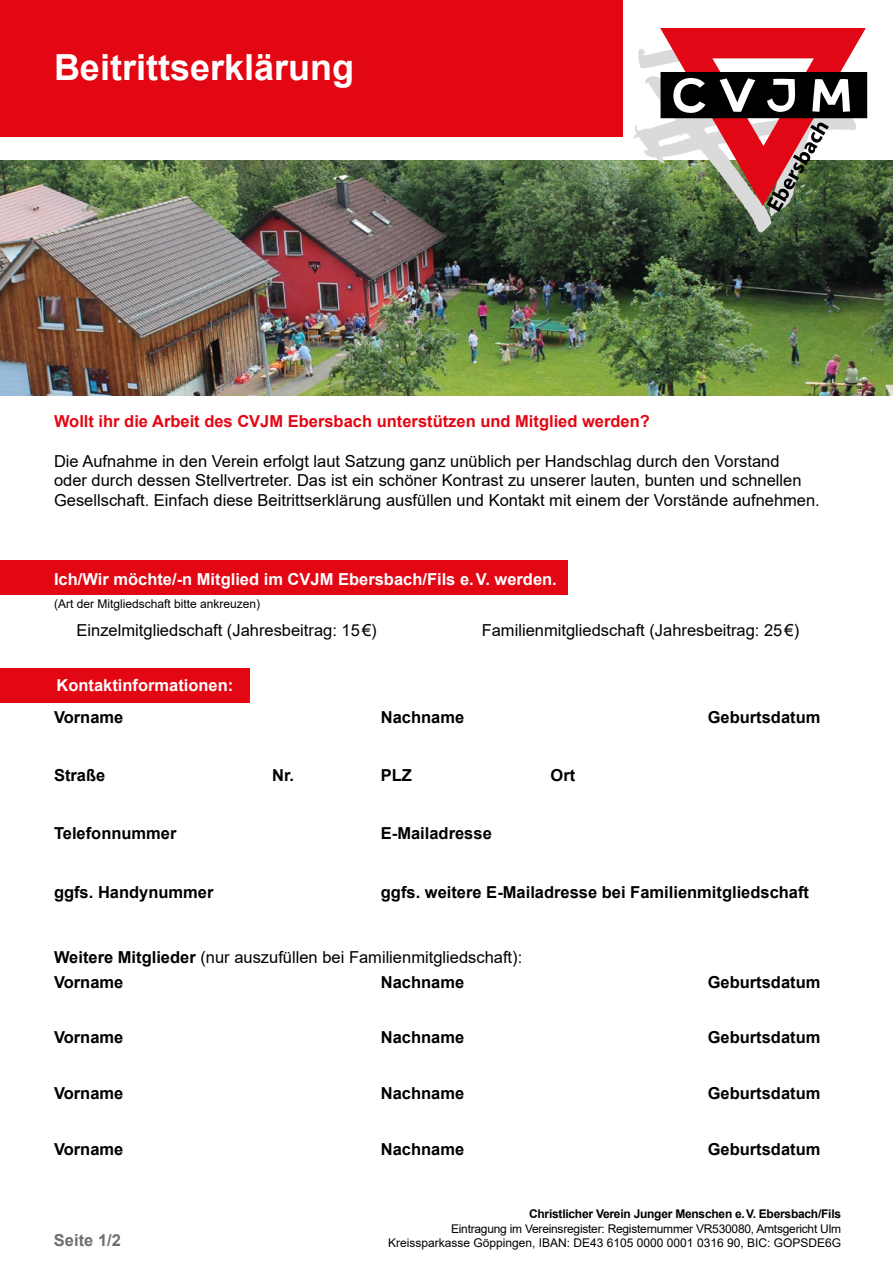
<style>
.page{position:relative;width:893px;height:1263px;background:#fff}
.page>*{position:absolute;margin:0;border:0;box-sizing:border-box;transform-origin:0 0}
.t1{font:700 36px "Arial";color:#fff}
.t2{font:16.5px/19.8px "Arial";color:#000}
.t3{font:700 16.5px "Arial";color:#000}
.t4{font:700 16.5px "Arial";color:#fff}
.t5{font:700 16.5px "Arial";color:#e30613}
.t6{font:700 16.5px "Arial";color:#706f6f}
.t7{font:12px/14.4px "Arial";letter-spacing:-.02em;color:#000;text-align:right}
.t8{font:700 12px "Arial";letter-spacing:-.02em;color:#000}
.t9{font:12px "Arial";color:#000}
.s1{font-weight:700}
</style>
<div class="page">
<div style="left:0;top:0;width:623px;height:136px;background:#e30613"></div>
<div style="left:0;top:669px;width:250px;height:34px;background:#e30613"></div>
<img style="left:0;top:161px;width:893px;height:234px">
<svg style="left:634px;top:28px;width:232px;height:204px"></svg>
<div style="left:0;top:560px;width:568px;height:34px;background:#e30613"></div>
<h1 class="t1" style="left:54px;top:42px;width:302px">Beitrittserklärung</h1>
<p class="t5" style="left:54px;top:409px;width:597px">Wollt ihr die Arbeit des CVJM Ebersbach unterstützen und Mitglied werden?</p>
<p class="t2" style="left:54px;top:451px;width:767px">Die Aufnahme in den Verein erfolgt laut Satzung ganz unüblich per Handschlag durch den Vorstand<br>oder durch dessen Stellvertreter. Das ist ein schöner Kontrast zu unserer lauten, bunten und schnellen<br>Gesellschaft. Einfach diese Beitrittserklärung ausfüllen und Kontakt mit einem der Vorstände aufnehmen.</p>
<p class="t4" style="left:54px;top:568px;width:504px">Ich/Wir möchte/-n Mitglied im CVJM Ebersbach/Fils e.V. werden.</p>
<p class="t9" style="left:54px;top:596px;width:208px">(Art der Mitgliedschaft bitte ankreuzen)</p>
<p class="t2" style="left:77px;top:620px;width:302px">Einzelmitgliedschaft (Jahresbeitrag: 15€)</p>
<p class="t2" style="left:482px;top:620px;width:319px">Familienmitgliedschaft (Jahresbeitrag: 25€)</p>
<p class="t4" style="left:56px;top:674px;width:178px">Kontaktinformationen:</p>
<p class="t3" style="left:54px;top:705px;width:71px">Vorname</p>
<p class="t3" style="left:381px;top:705px;width:85px">Nachname</p>
<p class="t3" style="left:708px;top:705px;width:114px">Geburtsdatum</p>
<p class="t3" style="left:54px;top:763px;width:53px">Straße</p>
<p class="t3" style="left:272px;top:763px;width:24px">Nr.</p>
<p class="t3" style="left:381px;top:763px;width:33px">PLZ</p>
<p class="t3" style="left:550px;top:763px;width:26px">Ort</p>
<p class="t3" style="left:54px;top:822px;width:124px">Telefonnummer</p>
<p class="t3" style="left:381px;top:822px;width:112px">E-Mailadresse</p>
<p class="t3" style="left:54px;top:880px;width:161px">ggfs. Handynummer</p>
<p class="t3" style="left:381px;top:880px;width:430px">ggfs. weitere E-Mailadresse bei Familienmitgliedschaft</p>
<p class="t2" style="left:54px;top:947px;width:470px"><span class="s1">Weitere Mitglieder</span> (nur auszufüllen bei Familienmitgliedschaft):</p>
<p class="t3" style="left:54px;top:970px;width:71px">Vorname</p>
<p class="t3" style="left:381px;top:970px;width:85px">Nachname</p>
<p class="t3" style="left:708px;top:970px;width:114px">Geburtsdatum</p>
<p class="t3" style="left:54px;top:1026px;width:71px">Vorname</p>
<p class="t3" style="left:381px;top:1026px;width:85px">Nachname</p>
<p class="t3" style="left:708px;top:1026px;width:114px">Geburtsdatum</p>
<p class="t3" style="left:54px;top:1082px;width:71px">Vorname</p>
<p class="t3" style="left:381px;top:1082px;width:85px">Nachname</p>
<p class="t3" style="left:708px;top:1082px;width:114px">Geburtsdatum</p>
<p class="t3" style="left:54px;top:1138px;width:71px">Vorname</p>
<p class="t3" style="left:381px;top:1138px;width:85px">Nachname</p>
<p class="t3" style="left:708px;top:1138px;width:114px">Geburtsdatum</p>
<p class="t6" style="left:54px;top:1229px;width:68px">Seite 1/2</p>
<p class="t8" style="left:529px;top:1206px;width:313px">Christlicher Verein Junger Menschen e.V. Ebersbach/Fils</p>
<p class="t7" style="left:388px;top:1221px;width:454px">Eintragung im Vereinsregister: Registernummer VR530080, Amtsgericht Ulm<br>Kreissparkasse Göppingen, IBAN: DE43 6105 0000 0001 0316 90, BIC: GOPSDE6G</p>
</div>
